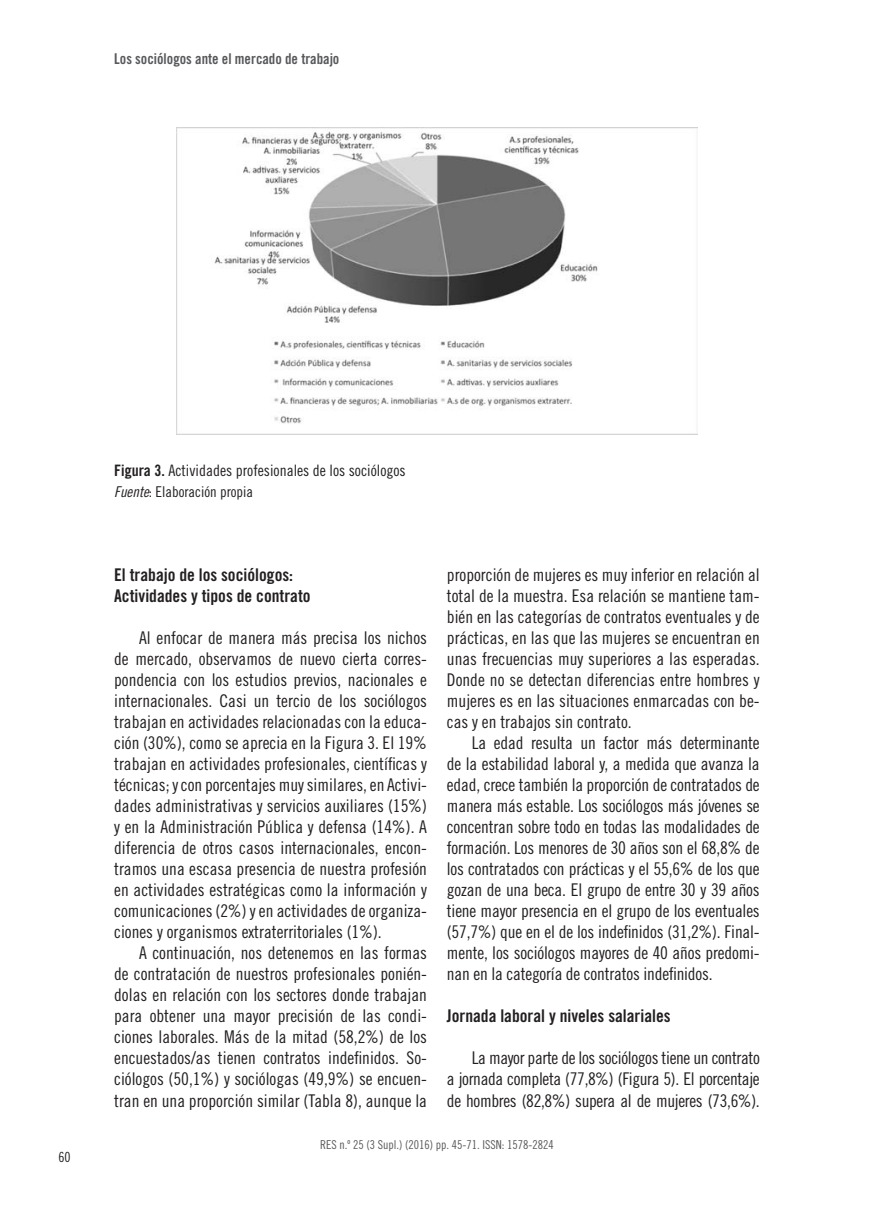
<style>
.page{position:relative;width:874px;height:1221px;background:#fff}
.page>*{position:absolute;margin:0;border:0;box-sizing:border-box;transform-origin:0 0}
.t1{font:17.5px/21px "Trade Gothic Cond Eighteen";color:#231f20;text-align:justify}
.t2{font:17.5px/21px "Trade Gothic Bold Cond Twenty";color:#231f20}
.t3{font:15.75px "Trade Gothic Cond Eighteen";color:#231f20}
.t4{font:14.88px "Trade Gothic Bold Cond Twenty";color:#57585a}
.t5{font:14.88px "Trade Gothic Cond Eighteen";color:#231f20}
.t6{font:14px "Trade Gothic Cond Eighteen";color:#231f20}
.t7{font:12.25px "Trade Gothic Cond Eighteen";color:#57585a}
.s1{font-family:"Trade Gothic Bold Cond Twenty"}
.s2{font-family:"Trade Gothic Cond Eighteen Obl"}
</style>
<div class="page">
<img style="left:176px;top:128px;width:521px;height:306px">
<p class="t4" style="left:114px;top:50px;width:226px">Los sociólogos ante el mercado de trabajo</p>
<p class="t6" style="left:58px;top:1148px;width:14px">60</p>
<p class="t3" style="left:114px;top:461px;width:293px"><span class="s1">Figura 3.</span> Actividades profesionales de los sociólogos</p>
<p class="t5" style="left:114px;top:483px;width:140px"><span class="s2">Fuente</span>: Elaboración propia</p>
<p class="t2" style="left:114px;top:564px;width:198px">El trabajo de los sociólogos:<br>Actividades y tipos de contrato</p>
<p class="t1" style="left:114px;top:627px;width:314px;text-indent:25px">Al enfocar de manera más precisa los nichos de mercado, observamos de nuevo cierta corres&shy;pondencia con los estudios previos, nacionales e internacionales. Casi un tercio de los sociólogos trabajan en actividades relacionadas con la educa&shy;ción (30%), como se aprecia en la Figura 3. El 19% trabajan en actividades profesionales, científicas y técnicas; y con porcentajes muy similares, en Activi&shy;dades administrativas y servicios auxiliares (15%) y en la Administración Pública y defensa (14%). A diferencia de otros casos internacionales, encon&shy;tramos una escasa presencia de nuestra profesión en actividades estratégicas como la información y comunicaciones (2%) y en actividades de organiza&shy;ciones y organismos extraterritoriales (1%).</p>
<p class="t1" style="left:114px;top:942px;width:314px;text-indent:25px">A continuación, nos detenemos en las formas de contratación de nuestros profesionales ponién&shy;dolas en relación con los sectores donde trabajan para obtener una mayor precisión de las condi&shy;ciones laborales. Más de la mitad (58,2%) de los encuestados/as tienen contratos indefinidos. So&shy;ciólogos (50,1%) y sociólogas (49,9%) se encuen&shy;tran en una proporción similar (Tabla 8), aunque la</p>
<p class="t1" style="left:446px;top:564px;width:314px">proporción de mujeres es muy inferior en relación al total de la muestra. Esa relación se mantiene tam&shy;bién en las categorías de contratos eventuales y de prácticas, en las que las mujeres se encuentran en unas frecuencias muy superiores a las esperadas.<br>Donde no se detectan diferencias entre hombres y mujeres es en las situaciones enmarcadas con be&shy;cas y en trabajos sin contrato.</p>
<p class="t1" style="left:446px;top:732px;width:314px;text-indent:25px">La edad resulta un factor más determinante de la estabilidad laboral y, a medida que avanza la edad, crece también la proporción de contratados de manera más estable. Los sociólogos más jóvenes se concentran sobre todo en todas las modalidades de formación. Los menores de 30 años son el 68,8% de los contratados con prácticas y el 55,6% de los que gozan de una beca. El grupo de entre 30 y 39 años tiene mayor presencia en el grupo de los eventuales (57,7%) que en el de los indefinidos (31,2%). Final&shy;mente, los sociólogos mayores de 40 años predomi&shy;nan en la categoría de contratos indefinidos.</p>
<p class="t2" style="left:446px;top:1005px;width:225px">Jornada laboral y niveles salariales</p>
<p class="t1" style="left:446px;top:1047px;width:314px;text-indent:25px">La mayor parte de los sociólogos tiene un contrato a jornada completa (77,8%) (Figura 5). El porcentaje de hombres (82,8%) supera al de mujeres (73,6%).</p>
<p class="t7" style="left:320px;top:1136px;width:235px">RES n.º 25 (3 Supl.) (2016) pp. 45-71. ISSN: 1578-2824</p>
</div>
